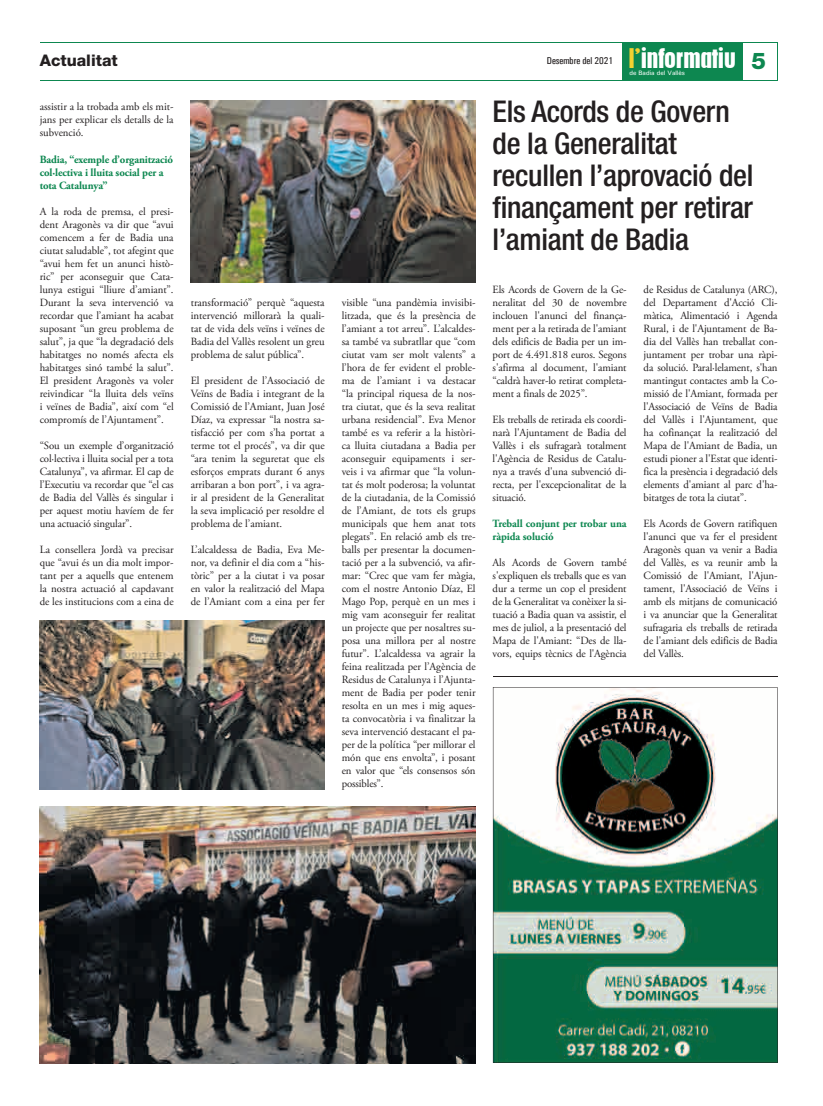
<style>
.page{position:relative;width:823px;height:1106px;background:#fff}
.page>*{position:absolute;margin:0;border:0;box-sizing:border-box;transform-origin:0 0}
.t1{font:500 condensed 30px/32px "Helvetica Neue LT Std";letter-spacing:-.01em;color:#231f20}
.t2{font:22.3px "Pilsen Plakat";color:#fff}
.t3{font:800 16px "Helvetica Neue LT Std";color:#231f20}
.t4{font:11px/13px "Adobe Garamond Pro";letter-spacing:-.01em;color:#231f20;text-align:justify}
.t5{font:700 11px/13px "Adobe Garamond Pro";letter-spacing:-.01em;color:#0d8750}
.t6{font:500 condensed 10px "Univers";color:#231f20}
.t7{font:500 6.4px "Univers";color:#fff}
.s1{color:#f2d231}
.s2{font-family:"Helvetica Neue LT Std";font-weight:800;font-size:23px;color:#0d8750}
</style>
<div class="page">
<hr style="left:492px;top:676px;width:285px;height:1px;background:#231f20">
<img style="left:492px;top:687px;width:285px;height:375px">
<hr style="left:40px;top:42px;width:737px;height:1px;background:#0d8750">
<hr style="left:40px;top:81px;width:737px;height:1px;background:#0d8750">
<hr style="left:776px;top:42px;width:1px;height:39px;background:#0d8750">
<div style="left:621px;top:42px;width:121px;height:39px;background:#0d8750"></div>
<img style="left:40px;top:620px;width:284px;height:169px">
<img style="left:190px;top:100px;width:285px;height:182px">
<img style="left:40px;top:807px;width:435px;height:256px">
<h3 class="t3" style="left:40px;top:51px;width:79px">Actualitat</h3>
<p class="t6" style="left:546px;top:55px;width:68px">Desembre del 2021</p>
<h2 class="t2" style="left:628px;top:40px;width:139px"><span class="s1">l'</span>informatiu <span class="s2">5</span></h2>
<p class="t7" style="left:629px;top:69px;width:57px">de Badia del Vallès</p>
<h1 class="t1" style="left:492px;top:95px;width:262px">Els Acords de Govern de la Generalitat recullen l’aprovació del finançament per retirar l’amiant de Badia</h1>
<p class="t4" style="left:40px;top:101px;width:135px">assistir a la trobada amb els mit&shy;jans per explicar els detalls de la subvenció.</p>
<p class="t5" style="left:40px;top:153px;width:135px">Badia, “exemple d’organització col·lectiva i lluita social per a tota Catalunya”</p>
<p class="t4" style="left:40px;top:205px;width:135px">A la roda de premsa, el presi&shy;dent Aragonès va dir que “avui comencem a fer de Badia una ciutat saludable”, tot afegint que “avui hem fet un anunci histò&shy;ric” per aconseguir que Cata&shy;lunya estigui “lliure d’amiant”.<br>Durant la seva intervenció va recordar que l’amiant ha acabat suposant “un greu problema de salut”, ja que “la degradació dels habitatges no només afecta els habitatges sinó també la salut”.<br>El president Aragonès va voler reivindicar “la lluita dels veïns i veïnes de Badia”, així com “el compromís de l’Ajuntament”.</p>
<p class="t4" style="left:40px;top:439px;width:135px">“Sou un exemple d’organització col·lectiva i lluita social per a tota Catalunya”, va afirmar. El cap de l’Executiu va recordar que “el cas de Badia del Vallès és singular i per aquest motiu havíem de fer una actuació singular”.</p>
<p class="t4" style="left:40px;top:543px;width:135px">La consellera Jordà va precisar que “avui és un dia molt impor&shy;tant per a aquells que entenem la nostra actuació al capdavant de les institucions com a eina de</p>
<p class="t4" style="left:492px;top:283px;width:135px">Els Acords de Govern de la Ge&shy;neralitat del 30 de novembre inclouen l'anunci del finança&shy;ment per a la retirada de l'amiant dels edificis de Badia per un im&shy;port de 4.491.818 euros. Segons s'afirma al document, l'amiant “caldrà haver-lo retirat completa&shy;ment a finals de 2025”.</p>
<p class="t4" style="left:492px;top:413px;width:135px">Els treballs de retirada els coordi&shy;narà l'Ajuntament de Badia del Vallès i els sufragarà totalment l'Agència de Residus de Catalu&shy;nya a través d'una subvenció di&shy;recta, per l'excepcionalitat de la situació.</p>
<p class="t5" style="left:492px;top:517px;width:135px">Treball conjunt per trobar una ràpida solució</p>
<p class="t4" style="left:492px;top:556px;width:135px">Als Acords de Govern també s'expliquen els treballs que es van dur a terme un cop el president de la Generalitat va conèixer la si&shy;tuació a Badia quan va assistir, el mes de juliol, a la presentació del Mapa de l'Amiant: “Des de lla&shy;vors, equips tècnics de l'Agència</p>
<p class="t4" style="left:643px;top:283px;width:135px">de Residus de Catalunya (ARC), del Departament d'Acció Cli&shy;màtica, Alimentació i Agenda Rural, i de l'Ajuntament de Ba&shy;dia del Vallès han treballat con&shy;juntament per trobar una ràpi&shy;da solució. Paral·lelament, s'han mantingut contactes amb la Co&shy;missió de l'Amiant, formada per l'Associació de Veïns de Badia del Vallès i l'Ajuntament, que ha cofinançat la realització del Mapa de l'Amiant de Badia, un estudi pioner a l'Estat que identi&shy;fica la presència i degradació dels elements d'amiant al parc d'ha&shy;bitatges de tota la ciutat”.</p>
<p class="t4" style="left:643px;top:517px;width:135px">Els Acords de Govern ratifiquen l'anunci que va fer el president Aragonès quan va venir a Badia del Vallès, es va reunir amb la Comissió de l'Amiant, l'Ajun&shy;tament, l'Associació de Veïns i amb els mitjans de comunicació i va anunciar que la Generalitat sufragaria els treballs de retirada de l'amiant dels edificis de Badia del Vallès.</p>
<p class="t4" style="left:190px;top:296px;width:135px">transformació” perquè “aquesta intervenció millorarà la quali&shy;tat de vida dels veïns i veïnes de Badia del Vallès resolent un greu problema de salut pública”.</p>
<p class="t4" style="left:190px;top:374px;width:135px">El president de l’Associació de Veïns de Badia i integrant de la Comissió de l’Amiant, Juan José Díaz, va expressar “la nostra sa&shy;tisfacció per com s’ha portat a terme tot el procés”, va dir que “ara tenim la seguretat que els esforços emprats durant 6 anys arribaran a bon port”, i va agra&shy;ir al president de la Generalitat la seva implicació per resoldre el problema de l’amiant.</p>
<p class="t4" style="left:190px;top:543px;width:135px">L’alcaldessa de Badia, Eva Me&shy;nor, va definir el dia com a “his&shy;tòric” per a la ciutat i va posar en valor la realització del Mapa de l’Amiant com a eina per fer</p>
<p class="t4" style="left:341px;top:296px;width:135px">visible “una pandèmia invisibi&shy;litzada, que és la presència de l’amiant a tot arreu”. L’alcaldes&shy;sa també va subratllar que “com ciutat vam ser molt valents” a l’hora de fer evident el proble&shy;ma de l’amiant i va destacar “la principal riquesa de la nos&shy;tra ciutat, que és la seva realitat urbana residencial”. Eva Menor també es va referir a la històri&shy;ca lluita ciutadana a Badia per aconseguir equipaments i ser&shy;veis i va afirmar que “la volun&shy;tat és molt poderosa; la voluntat de la ciutadania, de la Comissió de l’Amiant, de tots els grups municipals que hem anat tots plegats”. En relació amb els tre&shy;balls per presentar la documen&shy;tació per a la subvenció, va afir&shy;mar: “Crec que vam fer màgia, com el nostre Antonio Díaz, El Mago Pop, perquè en un mes i mig vam aconseguir fer realitat un projecte que per nosaltres su&shy;posa una millora per al nostre futur”. L’alcaldessa va agrair la feina realitzada per l’Agència de Residus de Catalunya i l’Ajunta&shy;ment de Badia per poder tenir resolta en un mes i mig aques&shy;ta convocatòria i va finalitzar la seva intervenció destacant el pa&shy;per de la política “per millorar el món que ens envolta”, i posant en valor que “els consensos són possibles”.</p>
</div>
